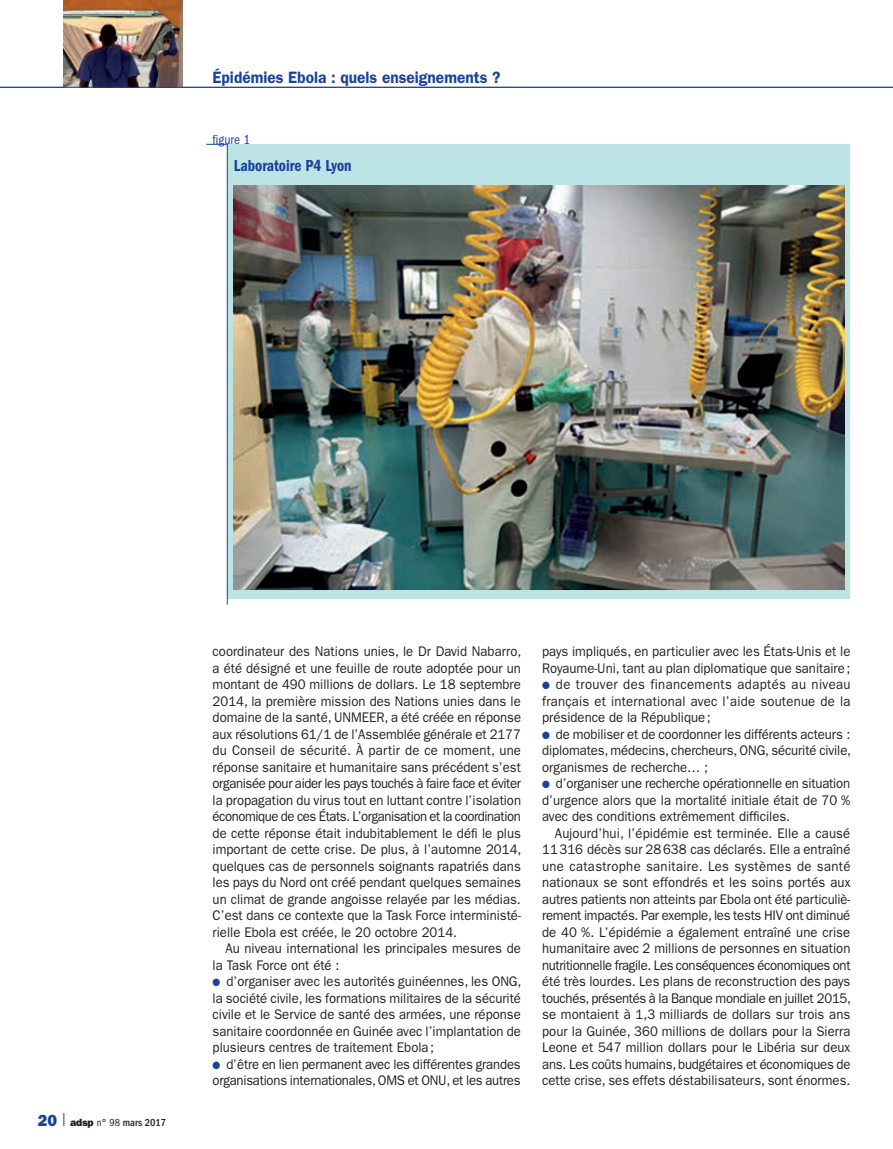
<style>
.page{position:relative;width:893px;height:1149px;background:#fff}
.page>*{position:absolute;margin:0;border:0;box-sizing:border-box;transform-origin:0 0}
.t1{font:600 16.5px "ITC Franklin Gothic Std";color:#1b4299;scale:.94 1}
.t2{font:16.5px "ITC Franklin Gothic Std Dm Cd";color:#1b4299;scale:.94 1}
.t3{font:13.95px/16.5px "ITC Franklin Gothic Std";color:#231f20;text-align:justify;scale:.94 1}
.t4{font:13.95px/16.5px "ITC Franklin Gothic Std";letter-spacing:-.02em;color:#231f20;scale:.94 1}
.t5{font:condensed 13.5px "ITC Franklin Gothic Std";color:#1b4299}
.t6{font:500 condensed 10.5px "ITC Franklin Gothic Std";color:#231f20}
.s1{font-family:"ITC Franklin Gothic Std Hvy";font-weight:400;font-stretch:normal;font-size:16.2px;color:#1b4299}
.s2{font-family:"ITC Franklin Gothic Std Hvy";font-weight:400;font-stretch:normal}
.s3{font-weight:400}
.s4{color:#1b4299}
</style>
<div class="page">
<svg style="left:64px;top:1113px;width:1px;height:12px"></svg>
<img style="left:64px;top:0;width:119px;height:87px">
<hr style="left:0;top:87px;width:893px;height:1px;background:#1b4299">
<div style="left:227px;top:144px;width:623px;height:454px;background:#bce3e5"></div>
<svg style="left:206px;top:144px;width:22px;height:460px"></svg>
<img style="left:234px;top:185px;width:610px;height:404px">
<p class="t1" style="left:213px;top:68px;width:308px">Épidémies Ebola : quels enseignements ?</p>
<p class="t5" style="left:213px;top:132px;width:39px">figure 1</p>
<p class="t2" style="left:234px;top:156px;width:127px">Laboratoire P4 Lyon</p>
<p class="t6" style="left:38px;top:1115px;width:130px"><span class="s1">20</span> <span class="s2">adsp</span> <span class="s3">n° 98</span> mars 2017</p>
<p class="t3" style="left:213px;top:643px;width:330px">coordinateur des Nations unies, le Dr David Nabarro, a été désigné et une feuille de route adoptée pour un montant de 490 millions de dollars. Le 18 septembre 2014, la première mission des Nations unies dans le domaine de la santé, UNMEER, a été créée en réponse aux résolutions 61/1 de l’Assemblée générale et 2177 du Conseil de sécurité. À partir de ce moment, une réponse sanitaire et humanitaire sans précédent s’est organisée pour aider les pays touchés à faire face et éviter la propagation du virus tout en luttant contre l’isolation économique de ces États. L’organisation et la coordination de cette réponse était indubitablement le défi le plus important de cette crise. De plus, à l’automne 2014, quelques cas de personnels soignants rapatriés dans les pays du Nord ont créé pendant quelques semaines un climat de grande angoisse relayée par les médias.<br>C’est dans ce contexte que la Task Force interministé‑ rielle Ebola est créée, le 20 octobre 2014.</p>
<p class="t3" style="left:213px;top:940px;width:330px;text-indent:13px">Au niveau international les principales mesures de la Task Force ont été :</p>
<p class="t3" style="left:213px;top:973px;width:330px"><span class="s4">●</span> d’organiser avec les autorités guinéennes, les ONG, la société civile, les formations militaires de la sécurité civile et le Service de santé des armées, une réponse sanitaire coordonnée en Guinée avec l’implantation de plusieurs centres de traitement Ebola;</p>
<p class="t4" style="left:213px;top:1055px;width:329px"><span class="s4">●</span> d’être en lien permanent avec les différentes grandes organisations internationales, OMS et ONU, et les autres</p>
<p class="t3" style="left:542px;top:643px;width:329px">pays impliqués, en particulier avec les États-Unis et le<br>Royaume-Uni, tant au plan diplomatique que sanitaire;</p>
<p class="t3" style="left:542px;top:676px;width:330px"><span class="s4">●</span> de trouver des financements adaptés au niveau français et international avec l’aide soutenue de la présidence de la République;</p>
<p class="t3" style="left:542px;top:725px;width:330px"><span class="s4">●</span> de mobiliser et de coordonner les différents acteurs : diplomates, médecins, chercheurs, ONG, sécurité civile, organismes de recherche… ;</p>
<p class="t3" style="left:542px;top:775px;width:329px"><span class="s4">●</span> d’organiser une recherche opérationnelle en situation d’urgence alors que la mortalité initiale était de 70 % avec des conditions extrêmement difficiles.</p>
<p class="t3" style="left:542px;top:824px;width:330px;text-indent:13px">Aujourd’hui, l’épidémie est terminée. Elle a causé 11316 décès sur 28638 cas déclarés. Elle a entraîné une catastrophe sanitaire. Les systèmes de santé nationaux se sont effondrés et les soins portés aux autres patients non atteints par Ebola ont été particuliè‑ rement impactés. Par exemple, les tests HIV ont diminué de 40 %. L’épidémie a également entraîné une crise humanitaire avec 2 millions de personnes en situation nutritionnelle fragile. Les conséquences économiques ont été très lourdes. Les plans de reconstruction des pays touchés, présentés à la Banque mondiale en juillet 2015, se montaient à 1,3 milliards de dollars sur trois ans pour la Guinée, 360 millions de dollars pour la Sierra Leone et 547 million dollars pour le Libéria sur deux ans. Les coûts humains, budgétaires et économiques de cette crise, ses effets déstabilisateurs, sont énormes.</p>
</div>
